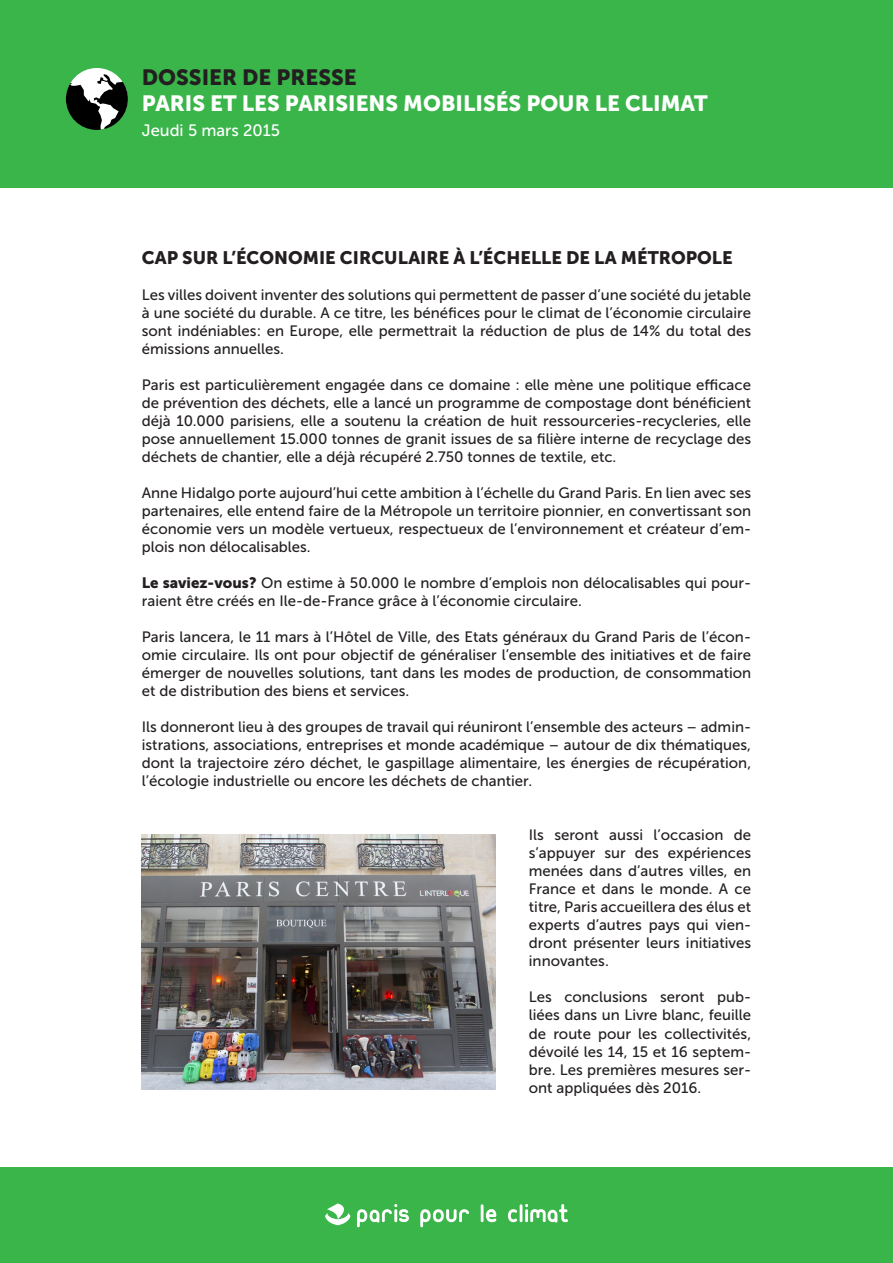
<style>
.page{position:relative;width:893px;height:1263px;background:#fff}
.page>*{position:absolute;margin:0;border:0;box-sizing:border-box;transform-origin:0 0}
.t1{font:21.9px "Museo Sans 900";color:#fff}
.t2{font:21.9px "Museo Sans 900";color:#231f20}
.t3{font:18px "Museo Sans 900";color:#231f20}
.t4{font:16.5px "Museo Sans 500";color:#fff}
.t5{font:15px/18px "Museo Sans 500";color:#231f20;text-align:justify}
.s1{font-family:"Museo Sans 900"}
</style>
<div class="page">
<div style="left:0;top:0;width:893px;height:187px;background:#3ab54a"></div>
<div style="left:0;top:1167px;width:893px;height:96px;background:#3ab54a"></div>
<div style="left:66px;top:68px;width:62px;height:62px;background:#fff;border-radius:50%"></div>
<svg style="left:66px;top:74px;width:62px;height:56px"></svg>
<svg style="left:325px;top:1203px;width:243px;height:24px"></svg>
<img style="left:142px;top:834px;width:353px;height:256px">
<h1 class="t2" style="left:142px;top:65px;width:216px">DOSSIER DE PRESSE</h1>
<h1 class="t1" style="left:142px;top:91px;width:567px">PARIS ET LES PARISIENS MOBILISÉS POUR LE CLIMAT</h1>
<p class="t4" style="left:142px;top:121px;width:140px">Jeudi 5 mars 2015</p>
<p class="t3" style="left:142px;top:248px;width:592px">CAP SUR L’ÉCONOMIE CIRCULAIRE À L’ÉCHELLE DE LA MÉTROPOLE</p>
<p class="t5" style="left:142px;top:286px;width:611px">Les villes doivent inventer des solutions qui permettent de passer d’une société du jetable à une société du durable. A ce titre, les bénéfices pour le climat de l’économie circulaire sont indéniables : en Europe, elle permettrait la réduction de plus de 14 % du total des émissions annuelles.</p>
<p class="t5" style="left:142px;top:376px;width:611px">Paris est particulièrement engagée dans ce domaine : elle mène une politique efficace de prévention des déchets, elle a lancé un programme de compostage dont bénéficient déjà 10.000 parisiens, elle a soutenu la création de huit ressourceries-recycleries, elle pose annuellement 15.000 tonnes de granit issues de sa filière interne de recyclage des déchets de chantier, elle a déjà récupéré 2.750 tonnes de textile, etc.</p>
<p class="t5" style="left:142px;top:484px;width:611px">Anne Hidalgo porte aujourd’hui cette ambition à l’échelle du Grand Paris. En lien avec ses partenaires, elle entend faire de la Métropole un territoire pionnier, en convertissant son économie vers un modèle vertueux, respectueux de l’environnement et créateur d’em&shy;plois non délocalisables.</p>
<p class="t5" style="left:142px;top:574px;width:611px"><span class="s1">Le saviez-vous ?</span> On estime à 50.000 le nombre d’emplois non délocalisables qui pour&shy;raient être créés en Ile-de-France grâce à l’économie circulaire.</p>
<p class="t5" style="left:142px;top:628px;width:611px">Paris lancera, le 11 mars à l’Hôtel de Ville, des Etats généraux du Grand Paris de l’écon&shy;omie circulaire. Ils ont pour objectif de généraliser l’ensemble des initiatives et de faire émerger de nouvelles solutions, tant dans les modes de production, de consommation et de distribution des biens et services.</p>
<p class="t5" style="left:142px;top:718px;width:611px">Ils donneront lieu à des groupes de travail qui réuniront l’ensemble des acteurs – admin&shy;istrations, associations, entreprises et monde académique – autour de dix thématiques, dont la trajectoire zéro déchet, le gaspillage alimentaire, les énergies de récupération, l’écologie industrielle ou encore les déchets de chantier.</p>
<p class="t5" style="left:529px;top:826px;width:224px">Ils seront aussi l’occasion de s’appuyer sur des expériences menées dans d’autres villes, en France et dans le monde. A ce titre, Paris accueillera des élus et experts d’autres pays qui vien&shy;dront présenter leurs initiatives innovantes.</p>
<p class="t5" style="left:529px;top:988px;width:224px">Les conclusions seront pub&shy;liées dans un Livre blanc, feuille de route pour les collectivités, dévoilé les 14, 15 et 16 septem&shy;bre. Les premières mesures ser&shy;ont appliquées dès 2016.</p>
</div>
